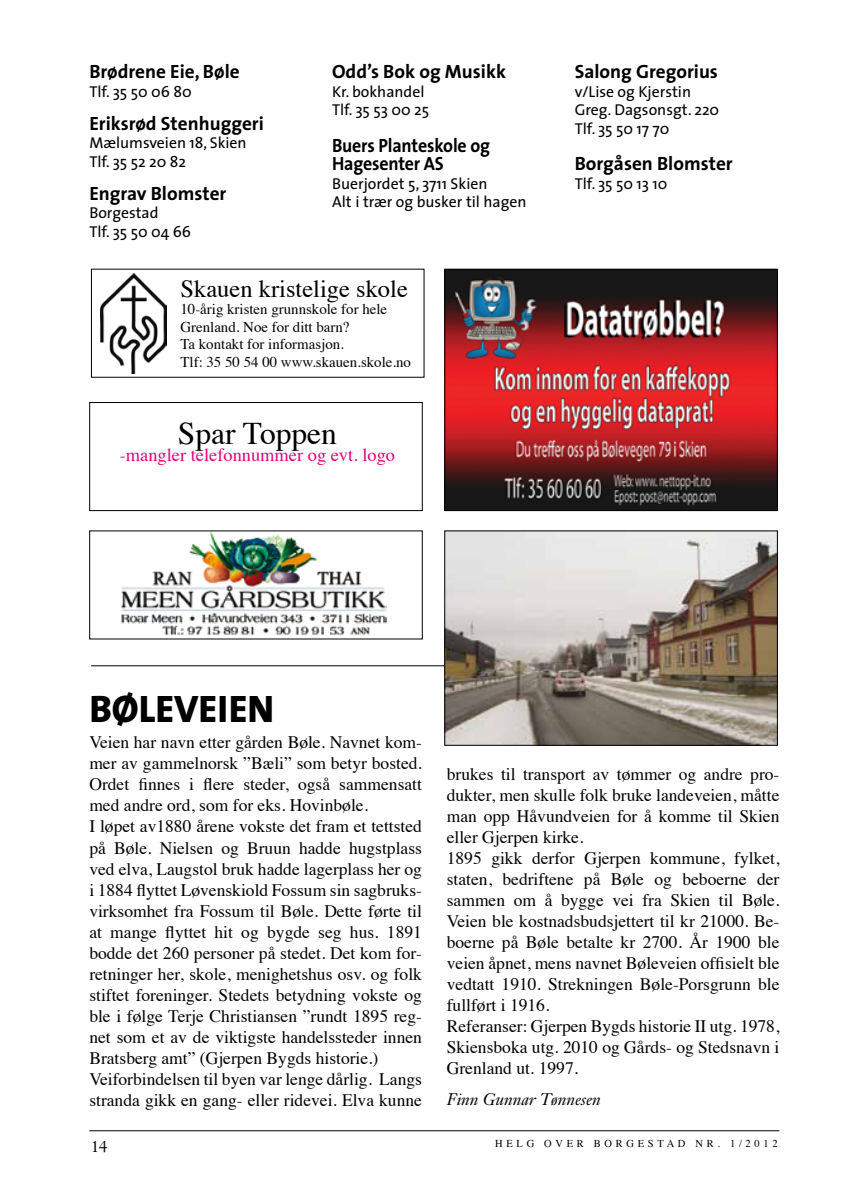
<style>
.page{position:relative;width:844px;height:1191px;background:#fff}
.page>*{position:absolute;margin:0;border:0;box-sizing:border-box;transform-origin:0 0}
.t1{font:800 38.5px "The Sans";color:#000}
.t2{font:31.5px "Times";color:#000}
.t3{font:24.5px "Times";color:#000}
.t4{font:700 19.25px "The Sans";color:#000}
.t5{font:700 19.25px/18.4px "The Sans";color:#000;scale:.93 1}
.t6{font:18.38px "Times";color:#e2007a}
.t7{font:17.5px/21px "Times";color:#000}
.t8{font:italic 16.62px "Janson Text";color:#000}
.t9{font:15.75px/18.4px "The Sans";color:#000}
.t10{font:15.75px "Janson Text";color:#000}
.t11{font:14.88px/17.5px "Times";color:#000}
.t12{font:10.5px "Times";letter-spacing:.35em;color:#000}
</style>
<div class="page">
<hr style="left:89px;top:1130px;width:690px;height:1px;background:#000">
<hr style="left:91px;top:665px;width:681px;height:1px;background:#000">
<img style="left:100px;top:273px;width:67px;height:100px">
<div style="left:89px;top:402px;width:333px;height:109px;border:1px solid #000"></div>
<img style="left:446px;top:271px;width:329px;height:238px">
<div style="left:444px;top:269px;width:333px;height:242px;border:1px solid #000"></div>
<img style="left:121px;top:532px;width:266px;height:103px">
<img style="left:446px;top:532px;width:329px;height:211px">
<p class="t4" style="left:89px;top:56px;width:152px">Brødrene Eie, Bøle</p>
<p class="t9" style="left:89px;top:82px;width:104px">Tlf. 35 50 06 80</p>
<p class="t4" style="left:89px;top:107px;width:176px">Eriksrød Stenhuggeri</p>
<p class="t9" style="left:89px;top:133px;width:159px">Mælumsveien 18, Skien<br>Tlf. 35 52 20 82</p>
<p class="t4" style="left:89px;top:177px;width:138px">Engrav Blomster</p>
<p class="t9" style="left:89px;top:203px;width:103px">Borgestad<br>Tlf. 35 50 04 66</p>
<p class="t4" style="left:332px;top:56px;width:175px">Odd’s Bok og Musikk</p>
<p class="t9" style="left:332px;top:82px;width:99px">Kr. bokhandel<br>Tlf. 35 53 00 25</p>
<p class="t5" style="left:332px;top:136px;width:171px">Buers Planteskole og<br>Hagesenter AS</p>
<p class="t9" style="left:332px;top:174px;width:196px">Buerjordet 5, 3711 Skien<br>Alt i trær og busker til hagen</p>
<h3 class="t3" style="left:180px;top:265px;width:229px">Skauen kristelige skole</h3>
<p class="t11" style="left:180px;top:299px;width:232px">10-årig kristen grunnskole for hele<br>Grenland. Noe for ditt barn?<br>Ta kontakt for informasjon.<br>Tlf: 35 50 54 00 www.skauen.skole.no</p>
<h2 class="t2" style="left:178px;top:404px;width:161px">Spar Toppen</h2>
<p class="t6" style="left:120px;top:438px;width:277px">-mangler telefonnummer og evt. logo</p>
<p class="t4" style="left:574px;top:56px;width:145px">Salong Gregorius</p>
<p class="t9" style="left:574px;top:82px;width:146px">v/Lise og Kjerstin<br>Greg. Dagsonsgt. 220<br>Tlf. 35 50 17 70</p>
<p class="t4" style="left:574px;top:148px;width:159px">Borgåsen Blomster</p>
<p class="t9" style="left:574px;top:174px;width:94px">Tlf. 35 50 13 10</p>
<h1 class="t1" style="left:89px;top:677px;width:186px">BØLEVEIEN</h1>
<p class="t7" style="left:89px;top:730px;width:334px">Veien har navn etter gården Bøle. Navnet kom&shy;mer av gammelnorsk ”Bæli” som betyr bosted.<br>Ordet finnes i flere steder, også sammensatt med andre ord, som for eks. Hovinbøle.<br>I løpet av1880 årene vokste det fram et tettsted på Bøle. Nielsen og Bruun hadde hugstplass ved elva, Laugstol bruk hadde lagerplass her og i 1884 flyttet Løvenskiold Fossum sin sagbruks&shy;virksomhet fra Fossum til Bøle. Dette førte til at mange flyttet hit og bygde seg hus. 1891 bodde det 260 personer på stedet. Det kom for&shy;retninger her, skole, menighetshus osv. og folk stiftet foreninger. Stedets betydning vokste og ble i følge Terje Christiansen ”rundt 1895 reg&shy;net som et av de viktigste handelssteder innen Bratsberg amt” (Gjerpen Bygds historie.)<br>Veiforbindelsen til byen var lenge dårlig. Langs stranda gikk en gang- eller ridevei. Elva kunne</p>
<p class="t7" style="left:446px;top:761px;width:334px">brukes til transport av tømmer og andre pro&shy;dukter, men skulle folk bruke landeveien, måtte man opp Håvundveien for å komme til Skien eller Gjerpen kirke.<br>1895 gikk derfor Gjerpen kommune, fylket, staten, bedriftene på Bøle og beboerne der sammen om å bygge vei fra Skien til Bøle.<br>Veien ble kostnadsbudsjettert til kr 21000. Be&shy;boerne på Bøle betalte kr 2700. År 1900 ble veien åpnet, mens navnet Bøleveien offisielt ble vedtatt 1910. Strekningen Bøle-Porsgrunn ble fullført i 1916.<br>Referanser: Gjerpen Bygds historie II utg. 1978, Skiensboka utg. 2010 og Gårds- og Stedsnavn i Grenland ut. 1997.</p>
<p class="t8" style="left:446px;top:1089px;width:155px">Finn Gunnar Tønnesen</p>
<p class="t10" style="left:91px;top:1136px;width:18px">14</p>
<p class="t12" style="left:495px;top:1134px;width:284px">Helg over Borgestad nr. 1/2012</p>
</div>
